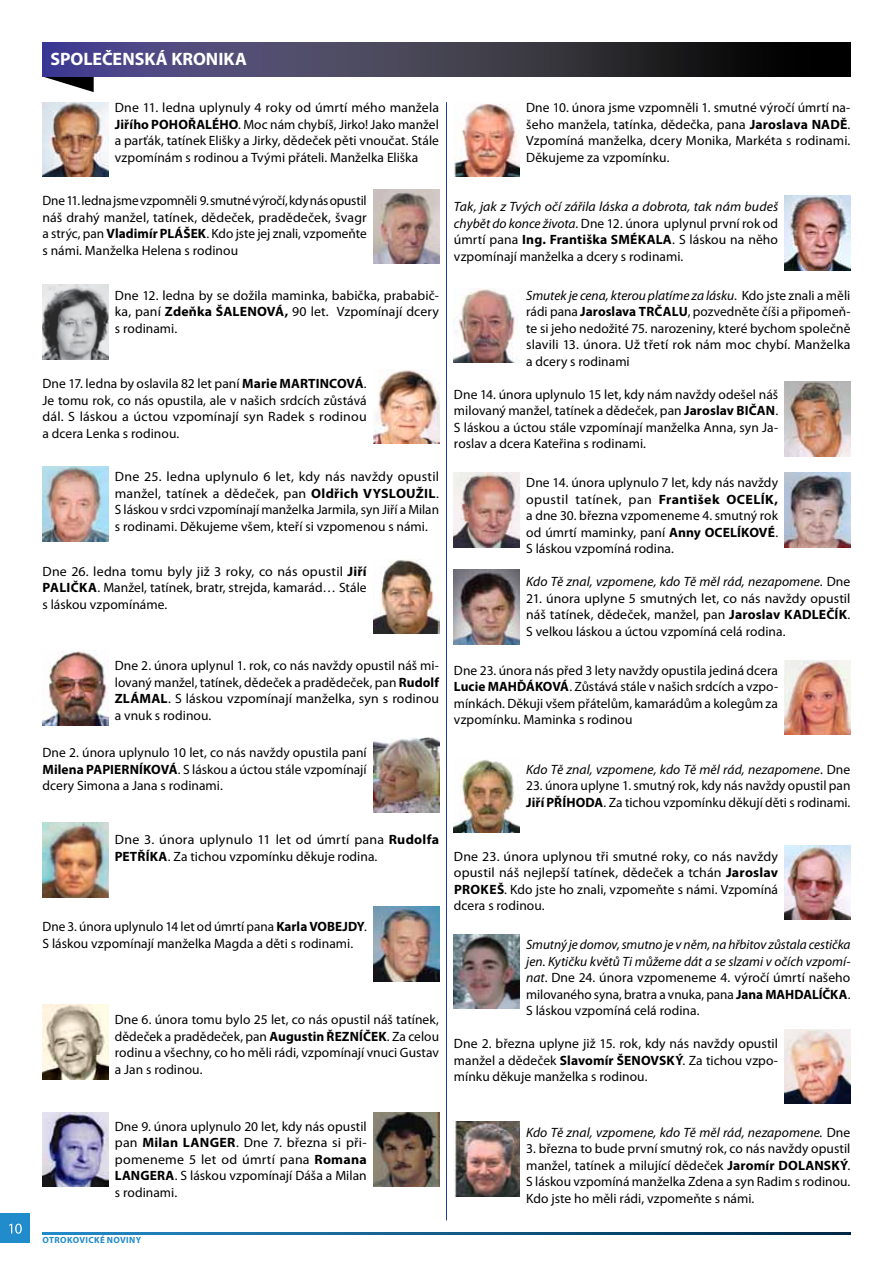
<style>
.page{position:relative;width:893px;height:1263px;background:#fff}
.page>*{position:absolute;margin:0;border:0;box-sizing:border-box;transform-origin:0 0}
.t1{font:700 18px "Myriad Pro";color:#fff}
.t2{font:13.5px/16.5px "Myriad Pro";letter-spacing:.005em;color:#000;text-align:justify}
.t3{font:italic 13.5px/16.5px "Myriad Pro";letter-spacing:.005em;color:#000;text-align:justify}
.t4{font:700 13.5px "Myriad Pro";color:#000}
.t5{font:700 9px "Myriad Pro";letter-spacing:.04em;color:#218ccc}
.s1{font-weight:700}
.s2{font-style:normal}
.s3{font-weight:700;font-style:normal}
.s4{font-style:italic}
.s5{font-weight:400}
</style>
<div class="page">
<div style="left:0;top:1213px;width:29px;height:29px;background:#218ccc"></div>
<svg style="left:9px;top:1223px;width:13px;height:11px"></svg>
<svg style="left:43px;top:1232px;width:807px;height:2px;background:#115b88"></svg>
<svg style="left:43px;top:76px;width:51px;height:16px"></svg>
<svg style="left:43px;top:43px;width:807px;height:33px;background:#36344b"></svg>
<img style="left:43px;top:102px;width:65px;height:74px">
<img style="left:454px;top:104px;width:66px;height:72px">
<img style="left:454px;top:1121px;width:66px;height:75px">
<img style="left:454px;top:934px;width:66px;height:75px">
<img style="left:454px;top:473px;width:66px;height:74px">
<img style="left:454px;top:759px;width:66px;height:73px">
<img style="left:784px;top:845px;width:66px;height:74px">
<img style="left:43px;top:285px;width:65px;height:74px">
<img style="left:784px;top:196px;width:66px;height:74px">
<img style="left:454px;top:288px;width:63px;height:75px">
<img style="left:784px;top:473px;width:66px;height:74px">
<img style="left:454px;top:570px;width:66px;height:74px">
<img style="left:784px;top:660px;width:66px;height:75px">
<img style="left:784px;top:382px;width:66px;height:74px">
<img style="left:373px;top:189px;width:66px;height:75px">
<img style="left:43px;top:823px;width:65px;height:74px">
<img style="left:43px;top:651px;width:65px;height:74px">
<img style="left:373px;top:370px;width:66px;height:74px">
<img style="left:784px;top:1029px;width:66px;height:74px">
<img style="left:43px;top:467px;width:65px;height:74px">
<img style="left:373px;top:738px;width:66px;height:74px">
<img style="left:373px;top:559px;width:66px;height:75px">
<img style="left:43px;top:1005px;width:65px;height:74px">
<img style="left:43px;top:1112px;width:65px;height:74px">
<img style="left:373px;top:1112px;width:66px;height:74px">
<img style="left:373px;top:907px;width:66px;height:74px">
<hr style="left:446px;top:102px;width:1px;height:1118px;background:#25408f">
<h1 class="t1" style="left:51px;top:47px;width:197px">SPOLEČENSKÁ KRONIKA</h1>
<p class="t2" style="left:115px;top:99px;width:326px">Dne 11. ledna uplynuly 4 roky od úmrtí mého manžela <span class="s1">Jiřího POHOŘALÉHO</span>. Moc nám chybíš, Jirko! Jako manžel a parťák, tatínek Elišky a Jirky, dědeček pěti vnoučat. Stále vzpomínám s rodinou a Tvými přáteli. Manželka Eliška</p>
<p class="t2" style="left:43px;top:192px;width:326px">Dne 11. ledna jsme vzpomněli 9. smutné výročí, kdy nás opustil náš drahý manžel, tatínek, dědeček, pradědeček, švagr a strýc, pan <span class="s1">Vladimír PLÁŠEK</span>. Kdo jste jej znali, vzpomeňte s námi. Manželka Helena s rodinou</p>
<p class="t2" style="left:115px;top:287px;width:326px">Dne 12. ledna by se dožila maminka, babička, prababič&shy;ka, paní <span class="s1">Zdeňka ŠALENOVÁ,</span> 90 let. Vzpomínají dcery s rodinami.</p>
<p class="t2" style="left:43px;top:375px;width:326px">Dne 17. ledna by oslavila 82 let paní <span class="s1">Marie MARTI NCOVÁ</span>.<br>Je tomu rok, co nás opustila, ale v našich srdcích zůstává dál. S láskou a úctou vzpomínají syn Radek s rodinou a dcera Lenka s rodinou.</p>
<p class="t2" style="left:115px;top:468px;width:326px">Dne 25. ledna uplynulo 6 let, kdy nás navždy opustil manžel, tatínek a dědeček, pan <span class="s1">Oldřich VYS</span></p>
<p class="t2" style="left:115px;top:485px;width:326px;text-indent:274px"><span class="s1">LOUŽI L</span>.<br>S láskou v srdci vzpomínají manželka Jarmila, syn Jiří a Milan s rodinami. Děkujeme všem, kteří si vzpomenou s námi.</p>
<p class="t2" style="left:43px;top:563px;width:326px">Dne 26. ledna tomu byly již 3 roky, co nás opustil <span class="s1">Jiří Palička</span>. Manžel, tatínek, bratr, strejda, kamarád… Stále s láskou vzpomínáme.</p>
<p class="t2" style="left:115px;top:657px;width:326px">Dne 2. února uplynul 1. rok, co nás navždy opustil náš mi&shy;lovaný manžel, tatínek, dědeček a pradědeček, pan <span class="s1">Rudolf ZLÁMA</span></p>
<p class="t2" style="left:115px;top:690px;width:326px;text-indent:46px"><span class="s1">L</span>. S láskou vzpomínají manželka, syn s rodinou a vnuk s rodinou.</p>
<p class="t2" style="left:43px;top:744px;width:326px">Dne 2. února uplynulo 10 let, co nás navždy opustila paní <span class="s1">Milena PAPIERNÍKOVÁ</span>. S láskou a úctou stále vzpomínají dcery Simona a Jana s rodinami.</p>
<p class="t2" style="left:115px;top:831px;width:326px">Dne 3. února uplynulo 11 let od úmrtí pana <span class="s1">Rudolfa<br>PETŘÍKA</span>. Za tichou vzpomínku děkuje rodina.</p>
<p class="t2" style="left:43px;top:918px;width:326px">Dne 3. února uplynulo 14 let od úmrtí pana <span class="s1">Karla VOBEJDY</span>.<br>S láskou vzpomínají manželka Magda a děti s rodinami.</p>
<p class="t2" style="left:115px;top:1011px;width:326px">Dne 6. února tomu bylo 25 let, co nás opustil náš tatínek, dědeček a pradědeček, pan <span class="s1">Augustin ŘEZNÍČEK</span>. Za celou rodinu a všechny, co ho měli rádi, vzpomínají vnuci Gustav a Jan s rodinou.</p>
<p class="t2" style="left:115px;top:1118px;width:253px">Dne 9. února uplynulo 20 let, kdy nás opustil pan <span class="s1">Milan LANGER</span>. Dne 7. března si při&shy;pomeneme 5 let od úmrtí pana <span class="s1">Romana LANGERA</span>. S láskou vzpomínají Dáša a Milan s rodinami.</p>
<p class="t5" style="left:43px;top:1234px;width:19px">Otroko</p>
<p class="t5" style="left:79px;top:1234px;width:63px">vické noviny</p>
<p class="t2" style="left:526px;top:99px;width:326px">Dne 10. února jsme vzpomněli 1. smutné výročí úmrtí na&shy;šeho manžela, tatínka, dědečka, pana <span class="s1">Jaroslava NADĚ</span>.<br>Vzpomíná manželka, dcery Monika, Markéta s rodinami.<br>Děkujeme za vzpomínku.</p>
<p class="t3" style="left:454px;top:198px;width:326px">Tak, jak z Tvých očí zářila láska a dobrota, tak nám budeš chybět do konce života<span class="s2">. Dne 12. února uplynul první rok od úmrtí pana</span> <span class="s3">Ing. Františka SMÉ</span></p>
<p class="t2" style="left:454px;top:231px;width:326px;text-indent:184px"><span class="s1">KALA</span>. S láskou na něho vzpomínají manželka a dcery s rodinami.</p>
<p class="t2" style="left:526px;top:287px;width:326px"><span class="s4">Smutek je cena, kterou platíme za lásku</span>. Kdo jste znali a měli rádi pana <span class="s1">Jaroslava Trčalu</span>, pozvedněte číši a připomeň&shy;te si jeho nedožité 75. narozeniny, které bychom společně slavili 13. února. Už třetí rok nám moc chybí. Manželka a dcery s rodinami</p>
<p class="t2" style="left:454px;top:386px;width:326px">Dne 14. února uplynulo 15 let, kdy nám navždy odešel náš milovaný manžel, tatínek a dědeček, pan <span class="s1">Jaroslav BIČAN</span>.<br>S láskou a úctou stále vzpomínají manželka Anna, syn Ja&shy;roslav a dcera Kateřina s rodinami.</p>
<p class="t2" style="left:526px;top:474px;width:253px">Dne 14. února uplynulo 7 let, kdy nás navždy opustil tatínek, pan <span class="s1">František OCE LÍK, </span>a dne 30. března vzpomeneme 4. smutný rok od úmrtí maminky, paní <span class="s1">Anny OCELÍKOVÉ</span>.<br>S láskou vzpomíná rodina.</p>
<p class="t3" style="left:526px;top:573px;width:326px">Kdo Tě znal, vzpomene, kdo Tě měl rád, nezapomene<span class="s2">. Dne</span></p>
<p class="t2" style="left:526px;top:590px;width:326px">21. února uplyne 5 smutných let, co nás navždy opustil náš tatínek, dědeček, manžel, pan <span class="s1">Jaroslav KADLEČÍK</span>.<br>S velkou láskou a úctou vzpomíná celá rodina.</p>
<p class="t2" style="left:454px;top:662px;width:326px">Dne 23. února nás před 3 lety navždy opustila jediná dcera</p>
<p class="t4" style="left:454px;top:678px;width:45px">Lucie MAH</p>
<p class="t2" style="left:454px;top:678px;width:326px;text-indent:63px"><span class="s1">ĎÁKOVÁ</span>. Zůstává stále v našich srdcích a vzpo&shy;mínkách. Děkuji všem přátelům, kamarádům a kolegům za vzpomínku. Maminka s rodinou</p>
<p class="t3" style="left:526px;top:761px;width:326px">Kdo Tě znal, vzpomene, kdo Tě měl rád, nezapomene<span class="s2">. Dne</span></p>
<p class="t2" style="left:526px;top:777px;width:326px">23. února uplyne 1. smutný rok, kdy nás navždy opustil pan<br><span class="s1">Jiří PŘÍHODA</span>. Za tichou vzpomínku děkují děti s rodinami.</p>
<p class="t2" style="left:454px;top:848px;width:326px">Dne 23. února uplynou tři smutné roky, co nás navždy opustil náš nejlepší tatínek, dědeček a tchán <span class="s1">Jaroslav Prok</span></p>
<p class="t2" style="left:454px;top:881px;width:326px;text-indent:35px"><span class="s1">eš</span>. Kdo jste ho znali, vzpomeňte s námi. Vzpomíná dcera s rodinou.</p>
<p class="t3" style="left:526px;top:936px;width:326px">Smutný je domov, smutno je v něm, na hřbitov zůstala cestička jen. Kytičku květů Ti můžeme dát a se slzami v očích vzpomí&shy;nat<span class="s2">. Dne 24. února vzpomeneme 4. výročí úmrtí našeho milovaného syna, bratra a vnuka, pana</span> <span class="s3">Jana MAH</span></p>
<p class="t4" style="left:794px;top:985px;width:58px">DALÍČKA<span class="s5">.</span></p>
<p class="t2" style="left:526px;top:1002px;width:175px">S láskou vzpomíná celá rodina.</p>
<p class="t2" style="left:454px;top:1035px;width:326px">Dne 2. března uplyne již 15. rok, kdy nás navždy opustil manžel a dědeček <span class="s1">Slavomír ŠENOVSKÝ</span>. Za tichou vzpo&shy;mínku děkuje manželka s rodinou.</p>
<p class="t3" style="left:526px;top:1124px;width:326px">Kdo Tě znal, vzpomene, kdo Tě měl rád, nezapomene. <span class="s2">Dne</span></p>
<p class="t2" style="left:526px;top:1140px;width:326px">3. března to bude první smutný rok, co nás navždy opustil manžel, tatínek a milující dědeček <span class="s1">Jaromír DOLANSKÝ</span>.<br>S láskou vzpomíná manželka Zdena a syn Radim s rodinou.<br>Kdo jste ho měli rádi, vzpomeňte s námi.</p>
</div>
